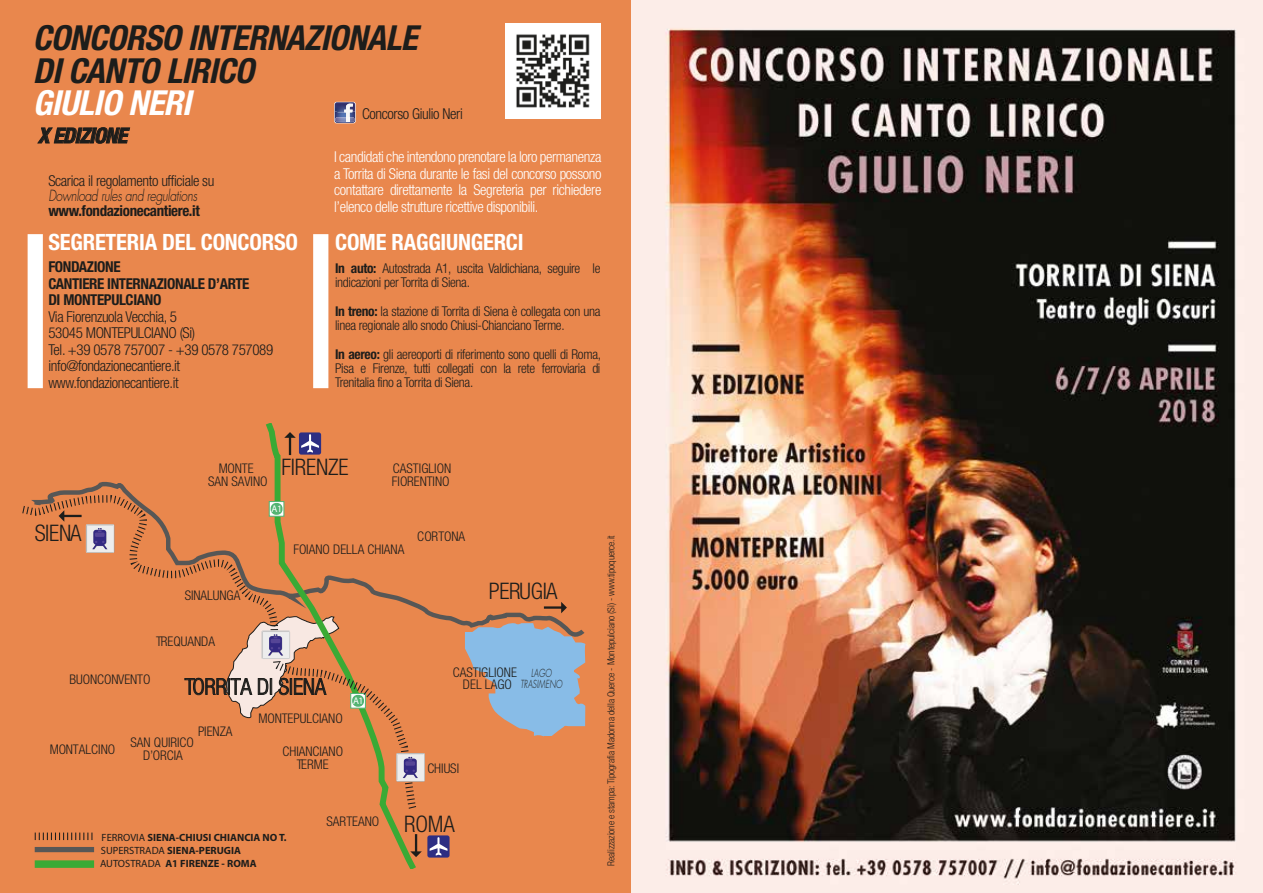
<style>
.page{position:relative;width:1263px;height:893px;background:#fff}
.page>*{position:absolute;margin:0;border:0;box-sizing:border-box;transform-origin:0 0}
.t1{font:italic 700 condensed 34.5px/32.4px "Helvetica Neue";letter-spacing:-.015em;color:#1d1d1b}
.t2{font:italic 700 condensed 34.5px "Helvetica Neue";letter-spacing:-.015em;color:#fff}
.t3{font:300 condensed 22.8px "Helvetica Neue";letter-spacing:-.01em;color:#1d1d1b}
.t4{font:700 condensed 22.5px "Helvetica Neue";letter-spacing:-.01em;color:#fff}
.t5{font:300 condensed 22.2px "Helvetica Neue";color:#1d1d1b}
.t6{font:italic 700 condensed 21.15px "Helvetica Neue";letter-spacing:-.025em;color:#1d1d1b}
.t7{font:300 condensed 15px/16.5px "Helvetica Neue";letter-spacing:-.025em;color:#fff;text-align:justify}
.t8{font:300 condensed 15px/16.5px "Helvetica Neue";letter-spacing:-.025em;color:#1d1d1b}
.t9{font:700 condensed 15px/16.5px "Helvetica Neue";letter-spacing:-.025em;color:#1d1d1b}
.t10{font:italic 300 15px "Futura";letter-spacing:-.025em;color:#1d1d1b;scale:.8 1}
.t11{font:300 condensed 13.5px/14.2px "Helvetica Neue";letter-spacing:-.025em;color:#1d1d1b}
.t12{font:300 condensed 13.35px/12.5px "Helvetica Neue";color:#1d1d1b;text-align:center}
.t13{font:italic 300 10.8px/10.8px "Futura";letter-spacing:.01em;color:#1d1d1b;text-align:center;scale:.7 1}
.t14{font:700 10.5px "Myriad Pro";color:#1d1d1b}
.t15{font:300 condensed 9.75px "Helvetica Neue";letter-spacing:-.01em;color:#1d1d1b}
.t16{font:9.75px "Myriad Pro";color:#fff}
.s1{font-weight:700}
.s2{font-weight:400}
.s3{font-size:22.8px}
</style>
<div class="page">
<div style="left:0;top:0;width:631px;height:893px;background:#e9874d"></div>
<svg style="left:37px;top:127px;width:93px;height:17px"></svg>
<svg style="left:334px;top:102px;width:22px;height:21px"></svg>
<img style="left:335px;top:113px;width:20px;height:10px">
<img style="left:335px;top:102px;width:20px;height:11px">
<img style="left:335px;top:117px;width:19px;height:5px">
<svg style="left:344px;top:104px;width:9px;height:18px"></svg>
<img style="left:631px;top:0;width:632px;height:893px">
<svg style="left:59px;top:481px;width:503px;height:145px"></svg>
<svg style="left:544px;top:602px;width:23px;height:11px"></svg>
<svg style="left:261px;top:423px;width:160px;height:446px"></svg>
<svg style="left:465px;top:622px;width:121px;height:115px"></svg>
<div style="left:299px;top:432px;width:22px;height:23px;background:#2d2e83;border-radius:2px"></div>
<svg style="left:284px;top:432px;width:35px;height:23px"></svg>
<div style="left:427px;top:835px;width:23px;height:23px;background:#2d2e83;border-radius:2px"></div>
<svg style="left:430px;top:837px;width:17px;height:19px"></svg>
<div style="left:28px;top:234px;width:15px;height:154px;background:#fff"></div>
<div style="left:313px;top:234px;width:15px;height:154px;background:#fff"></div>
<svg style="left:22px;top:491px;width:400px;height:327px"></svg>
<svg style="left:396px;top:753px;width:29px;height:28px"></svg>
<svg style="left:184px;top:616px;width:155px;height:102px"></svg>
<svg style="left:35px;top:832px;width:58px;height:8px"></svg>
<div style="left:35px;top:860px;width:59px;height:8px;background:#3aaa35"></div>
<div style="left:35px;top:847px;width:59px;height:5px;background:#575756"></div>
<img style="left:506px;top:24px;width:94px;height:94px">
<h1 class="t1" style="left:33px;top:21px;width:386px">CONCORSO INTERNAZIONALE<br>DI CANTO LIRICO</h1>
<h1 class="t2" style="left:33px;top:82px;width:160px">GIULIO NERI</h1>
<h3 class="t6" style="left:38px;top:123px;width:91px">X EDIZIONE</h3>
<p class="t8" style="left:362px;top:105px;width:102px">Concorso Giulio Neri</p>
<p class="t8" style="left:48px;top:172px;width:168px">Scarica il regolamento ufficiale su</p>
<p class="t10" style="left:48px;top:186px;width:187px">Download rules and regulations</p>
<p class="t9" style="left:48px;top:202px;width:153px">www.fondazionecantiere.it</p>
<h3 class="t4" style="left:48px;top:228px;width:251px">SEGRETERIA DEL CONCORSO</h3>
<p class="t9" style="left:48px;top:258px;width:202px">FONDAZIONE<br>CANTIERE INTERNAZIONALE D’ARTE<br>DI MONTEPULCIANO</p>
<p class="t8" style="left:48px;top:308px;width:226px">Via Fiorenzuola Vecchia, 5<br>53045 MONTEPULCIANO (Si)<br>Tel. +39 0578 757007 - +39 0578 757089 info@fondazionecantiere.it www.fondazionecantiere.it</p>
<p class="t7" style="left:334px;top:149px;width:269px">I candidati che intendono prenotare la loro permanenza a Torrita di Siena durante le fasi del concorso possono contattare direttamente la Segreteria per richiedere l’elenco delle strutture ricettive disponibili.</p>
<h3 class="t4" style="left:335px;top:228px;width:190px">COME RAGGIUNGERCI</h3>
<p class="t11" style="left:335px;top:261px;width:267px"><span class="s1">In auto:</span> Autostrada A1, uscita Valdichiana, seguire le indicazioni per Torrita di Siena.</p>
<p class="t11" style="left:335px;top:304px;width:267px"><span class="s1">In treno:</span> la stazione di Torrita di Siena è collegata con una linea regionale allo snodo Chiusi-Chianciano Terme.</p>
<p class="t11" style="left:335px;top:347px;width:267px;text-align:justify"><span class="s1">In aereo:</span> gli aereoporti di riferimento sono quelli di Roma, Pisa e Firenze, tutti collegati con la rete ferroviaria di Trenitalia fino a Torrita di Siena.</p>
<h2 class="t3" style="left:281px;top:453px;width:69px">FIRENZE</h2>
<p class="t12" style="left:208px;top:462px;width:61px">MONTE<br>SAN SAVINO</p>
<p class="t12" style="left:392px;top:462px;width:61px;text-align:left">CASTIGLION<br>FIORENTINO</p>
<h2 class="t3" style="left:35px;top:520px;width:48px">SIENA</h2>
<p class="t12" style="left:185px;top:589px;width:57px">SINALUNGA</p>
<p class="t12" style="left:156px;top:634px;width:60px">TREQUANDA</p>
<p class="t16" style="left:272px;top:503px;width:12px">A1</p>
<p class="t12" style="left:294px;top:543px;width:112px">FOIANO DELLA CHIANA</p>
<p class="t12" style="left:417px;top:530px;width:50px">CORTONA</p>
<h2 class="t3" style="left:489px;top:578px;width:70px">PERUGIA</h2>
<p class="t12" style="left:70px;top:673px;width:82px">BUONCONVENTO</p>
<h3 class="t5" style="left:185px;top:674px;width:143px">TORRITA DI SIENA</h3>
<p class="t12" style="left:453px;top:666px;width:66px;line-height:12px">CASTIGLIONE<br>DEL LAGO</p>
<p class="t13" style="left:520px;top:668px;width:61px">LAGO<br>TRASIMENO</p>
<p class="t12" style="left:259px;top:712px;width:86px">MONTEPULCIANO</p>
<p class="t16" style="left:353px;top:695px;width:12px">A1</p>
<p class="t12" style="left:50px;top:743px;width:67px">MONTALCINO</p>
<p class="t12" style="left:198px;top:725px;width:36px">PIENZA</p>
<p class="t12" style="left:131px;top:736px;width:65px">SAN QUIRICO<br>D’ORCIA</p>
<p class="t12" style="left:282px;top:745px;width:62px">CHIANCIANO<br>TERME</p>
<p class="t12" style="left:427px;top:762px;width:33px">CHIUSI</p>
<p class="t14" style="left:102px;top:830px;width:187px"><span class="s2">FERROVIA</span> SIENA-CHIUSI CHIANCIA NO T.</p>
<p class="t14" style="left:100px;top:857px;width:158px"><span class="s2">AUTOSTRADA</span> A1 FIRENZE - ROMA</p>
<p class="t14" style="left:101px;top:844px;width:142px"><span class="s2">SUPERSTRADA</span> SIENA-PERUGIA</p>
<p class="t12" style="left:326px;top:815px;width:130px">SARTEANO <span class="s3">ROMA</span></p>
<p class="t15" style="left:605px;top:866px;width:332px;rotate:-90deg">Realizzazione e stampa: Tipografia Madonna della Querce - Montepulciano (Si) - www.tipoquerce.it</p>
</div>
